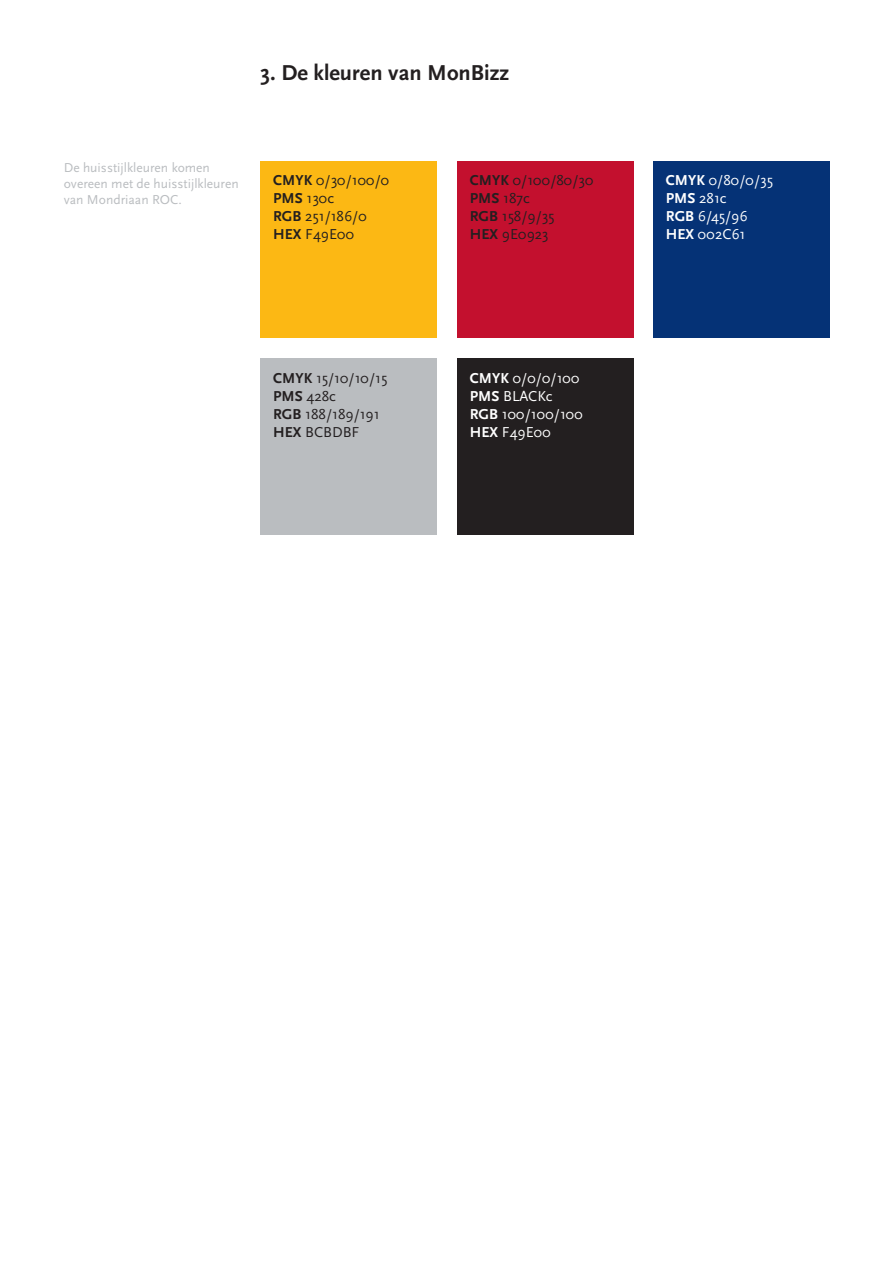
<style>
.page{position:relative;width:893px;height:1263px;background:#fff}
.page>*{position:absolute;margin:0;border:0;box-sizing:border-box;transform-origin:0 0}
.t1{font:700 22.5px "Scala Sans Pro";color:#231f20}
.t2{font:15px/18px "Scala Sans Pro";color:#231f20}
.t3{font:15px/18px "Scala Sans Pro";color:#fff}
.t4{font:13.5px/16.2px "Scala Sans Pro";color:#babdc0}
.s1{font-weight:700}
</style>
<div class="page">
<div style="left:260px;top:162px;width:176px;height:176px;background:#fcb814"></div>
<div style="left:260px;top:359px;width:176px;height:176px;background:#babdc0"></div>
<div style="left:457px;top:162px;width:176px;height:176px;background:#c3102e"></div>
<div style="left:457px;top:359px;width:176px;height:176px;background:#231f20"></div>
<div style="left:653px;top:162px;width:176px;height:176px;background:#053276"></div>
<h1 class="t1" style="left:260px;top:60px;width:250px">3. De kleuren van MonBizz</h1>
<p class="t4" style="left:64px;top:159px;width:177px">De huisstijlkleuren komen overeen met de huisstijlkleuren van Mondriaan ROC.</p>
<p class="t2" style="left:273px;top:172px;width:118px"><span class="s1">CMYK</span> 0/30/100/0<br><span class="s1">PMS</span> 130c<br><span class="s1">RGB</span> 251/186/0<br><span class="s1">HEX</span> F49E00</p>
<p class="t2" style="left:470px;top:172px;width:125px"><span class="s1">CMYK</span> 0/100/80/30<br><span class="s1">PMS</span> 187c<br><span class="s1">RGB</span> 158/9/35<br><span class="s1">HEX</span> 9E0923</p>
<p class="t2" style="left:273px;top:369px;width:116px"><span class="s1">CMYK</span> 15/10/10/15<br><span class="s1">PMS</span> 428c<br><span class="s1">RGB</span> 188/189/191<br><span class="s1">HEX</span> BCBDBF</p>
<p class="t3" style="left:470px;top:369px;width:115px"><span class="s1">CMYK</span> 0/0/0/100<br><span class="s1">PMS</span> BLACKc<br><span class="s1">RGB</span> 100/100/100<br><span class="s1">HEX</span> F49E00</p>
<p class="t3" style="left:666px;top:172px;width:108px"><span class="s1">CMYK</span> 0/80/0/35<br><span class="s1">PMS</span> 281c<br><span class="s1">RGB</span> 6/45/96<br><span class="s1">HEX</span> 002C61</p>
</div>
